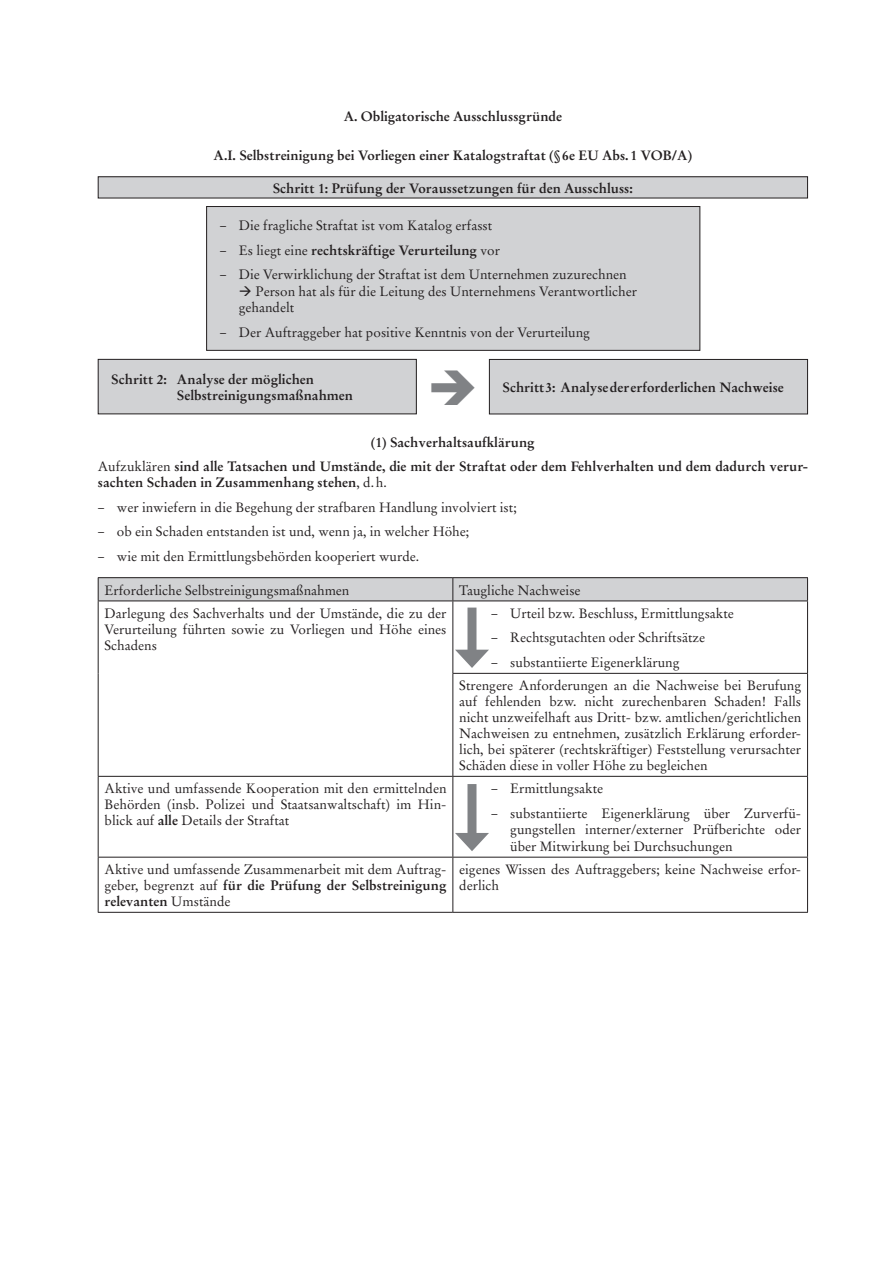
<style>
.page{position:relative;width:893px;height:1263px;background:#fff}
.page>*{position:absolute;margin:0;border:0;box-sizing:border-box;transform-origin:0 0}
.t1{font:13.5px/15.9px "Stempel Garamond LT Std";color:#231f20}
.t2{font:700 13.5px/15.9px "Stempel Garamond LT Std";color:#231f20}
.t3{font:13.5px/24.6px "Myriad Pro";color:#231f20;text-align:justify}
.s1{font-family:"Myriad Pro"}
.s2{font-family:"Myriad Pro";font-weight:400}
.s3{font-weight:400}
.s4{color:#808285}
.s5{font-weight:700}
</style>
<div class="page">
<div style="left:98px;top:177px;width:709px;height:21px;background:#d1d2d4"></div>
<div style="left:98px;top:176px;width:710px;height:22px;border:1px solid #231f20"></div>
<div style="left:207px;top:207px;width:493px;height:143px;background:#d1d2d4"></div>
<div style="left:206px;top:206px;width:494px;height:145px;border:1px solid #231f20"></div>
<div style="left:98px;top:359px;width:318px;height:55px;background:#d1d2d4"></div>
<div style="left:98px;top:359px;width:319px;height:55px;border:1px solid #231f20"></div>
<div style="left:489px;top:359px;width:318px;height:55px;background:#d1d2d4"></div>
<div style="left:489px;top:359px;width:319px;height:55px;border:1px solid #231f20"></div>
<div style="left:98px;top:578px;width:355px;height:23px;background:#d1d2d4"></div>
<div style="left:453px;top:578px;width:354px;height:23px;background:#d1d2d4"></div>
<svg style="left:452px;top:578px;width:1px;height:22px"></svg>
<hr style="left:98px;top:600px;width:355px;height:1px;background:#231f20">
<hr style="left:453px;top:600px;width:355px;height:1px;background:#231f20">
<hr style="left:452px;top:601px;width:1px;height:72px;background:#231f20">
<hr style="left:452px;top:673px;width:356px;height:1px;background:#231f20">
<hr style="left:452px;top:674px;width:1px;height:102px;background:#231f20">
<hr style="left:98px;top:776px;width:355px;height:1px;background:#231f20">
<hr style="left:453px;top:776px;width:355px;height:1px;background:#231f20">
<hr style="left:452px;top:777px;width:1px;height:80px;background:#231f20">
<hr style="left:98px;top:857px;width:355px;height:1px;background:#231f20">
<hr style="left:453px;top:857px;width:355px;height:1px;background:#231f20">
<hr style="left:452px;top:857px;width:1px;height:55px;background:#231f20">
<hr style="left:98px;top:577px;width:355px;height:1px;background:#231f20">
<svg style="left:98px;top:578px;width:1px;height:22px"></svg>
<hr style="left:453px;top:577px;width:355px;height:1px;background:#231f20">
<svg style="left:807px;top:578px;width:1px;height:22px"></svg>
<hr style="left:98px;top:601px;width:1px;height:72px;background:#231f20">
<hr style="left:807px;top:601px;width:1px;height:72px;background:#231f20">
<hr style="left:98px;top:673px;width:1px;height:103px;background:#231f20">
<hr style="left:807px;top:674px;width:1px;height:102px;background:#231f20">
<hr style="left:98px;top:777px;width:1px;height:80px;background:#231f20">
<hr style="left:807px;top:777px;width:1px;height:80px;background:#231f20">
<hr style="left:98px;top:857px;width:1px;height:55px;background:#231f20">
<hr style="left:807px;top:857px;width:1px;height:55px;background:#231f20">
<hr style="left:98px;top:912px;width:355px;height:1px;background:#231f20">
<hr style="left:453px;top:912px;width:355px;height:1px;background:#231f20">
<div style="left:467px;top:607px;width:9px;height:50px;background:#808285"></div>
<svg style="left:455px;top:650px;width:34px;height:18px"></svg>
<div style="left:467px;top:784px;width:9px;height:56px;background:#808285"></div>
<svg style="left:455px;top:833px;width:34px;height:18px"></svg>
<p class="t2" style="left:344px;top:108px;width:220px">A. Obligatorische Ausschlussgründe</p>
<p class="t2" style="left:214px;top:148px;width:480px">A.I. Selbstreinigung bei Vorliegen einer Katalogstraftat (§ 6e EU Abs. 1 VOB/A)</p>
<p class="t2" style="left:273px;top:180px;width:362px">Schritt 1: Prüfung der Voraussetzungen für den Ausschluss:</p>
<p class="t1" style="left:220px;top:218px;width:274px"><span class="s1">–</span> Die fragliche Straftat ist vom Katalog erfasst</p>
<p class="t2" style="left:220px;top:242px;width:282px"><span class="s2">–</span> <span class="s3">Es liegt eine</span> rechtskräftige Verurteilung <span class="s3">vor</span></p>
<p class="t1" style="left:220px;top:267px;width:408px"><span class="s1">–</span> Die Verwirklichung der Straftat ist dem Unternehmen zuzurechnen</p>
<p class="t1" style="left:239px;top:283px;width:400px;line-height:16.5px">→ Person hat als für die Leitung des Unternehmens Verantwortlicher gehandelt</p>
<p class="t1" style="left:220px;top:325px;width:372px"><span class="s1">–</span> Der Auftraggeber hat positive Kenntnis von der Verurteilung</p>
<p class="t2" style="left:177px;top:371px;width:178px;text-indent:-66px">Schritt 2: Analyse der möglichen<br>Selbstreinigungsmaßnahmen</p>
<p class="t2" style="left:428px;top:379px;width:358px"><span class="s4">➔</span> Schritt 3: Analyse der erforderlichen Nachweise</p>
<p class="t2" style="left:98px;top:430px;width:712px;line-height:24px;text-align:center">(1) Sachverhaltsaufklärung<br><span class="s3">Aufzuklären</span> sind alle Tatsachen und Umstände, die mit der Straftat oder dem Fehlverhalten und dem dadurch verur-</p>
<p class="t2" style="left:98px;top:474px;width:290px">sachten Schaden in Zusammenhang stehen<span class="s3">, d. h.</span></p>
<p class="t1" style="left:98px;top:499px;width:420px"><span class="s1">–</span> wer inwiefern in die Begehung der strafbaren Handlung involviert ist;</p>
<p class="t1" style="left:98px;top:524px;width:373px"><span class="s1">–</span> ob ein Schaden entstanden ist und, wenn ja, in welcher Höhe;</p>
<p class="t1" style="left:98px;top:548px;width:323px"><span class="s1">–</span> wie mit den Ermittlungsbehörden kooperiert wurde.</p>
<p class="t1" style="left:105px;top:582px;width:246px">Erforderliche Selbstreinigungsmaßnahmen</p>
<p class="t1" style="left:459px;top:582px;width:123px">Taugliche Nachweise</p>
<p class="t1" style="left:105px;top:605px;width:343px;text-align:justify">Darlegung des Sachverhalts und der Umstände, die zu der Verurteilung führten sowie zu Vorliegen und Höhe eines Schadens</p>
<p class="t3" style="left:491px;top:601px;width:8px">– – –</p>
<p class="t1" style="left:510px;top:601px;width:225px;line-height:24.6px">Urteil bzw. Beschluss, Ermittlungsakte<br>Rechtsgutachten oder Schriftsätze substantiierte Eigenerklärung</p>
<p class="t1" style="left:459px;top:678px;width:343px;text-align:justify">Strengere Anforderungen an die Nachweise bei Berufung auf fehlenden bzw. nicht zurechenbaren Schaden! Falls nicht unzweifelhaft aus Dritt- bzw. amtlichen/gerichtlichen Nachweisen zu entnehmen, zusätzlich Erklärung erforder&shy;lich, bei späterer (rechtskräftiger) Feststellung verursachter Schäden diese in voller Höhe zu begleichen</p>
<p class="t1" style="left:105px;top:781px;width:343px;text-align:justify">Aktive und umfassende Kooperation mit den ermittelnden Behörden (insb. Polizei und Staatsanwaltschaft) im Hin&shy;blick auf <span class="s5">alle</span> Details der Straftat</p>
<p class="t3" style="left:491px;top:776px;width:8px">– –</p>
<p class="t1" style="left:510px;top:776px;width:292px;line-height:24.6px">Ermittlungsakte<br>substantiierte Eigenerklärung über Zurverfü-</p>
<p class="t1" style="left:510px;top:821px;width:292px;line-height:16.5px">gungstellen interner/externer Prüfberichte oder über Mitwirkung bei Durchsuchungen</p>
<p class="t1" style="left:105px;top:861px;width:343px;text-align:justify">Aktive und umfassende Zusammenarbeit mit dem Auftrag&shy;geber, begrenzt auf <span class="s5">für die Prüfung der Selbstreinigung relevanten</span> Umstände</p>
<p class="t1" style="left:459px;top:861px;width:343px">eigenes Wissen des Auftraggebers; keine Nachweise erfor&shy;derlich</p>
</div>
